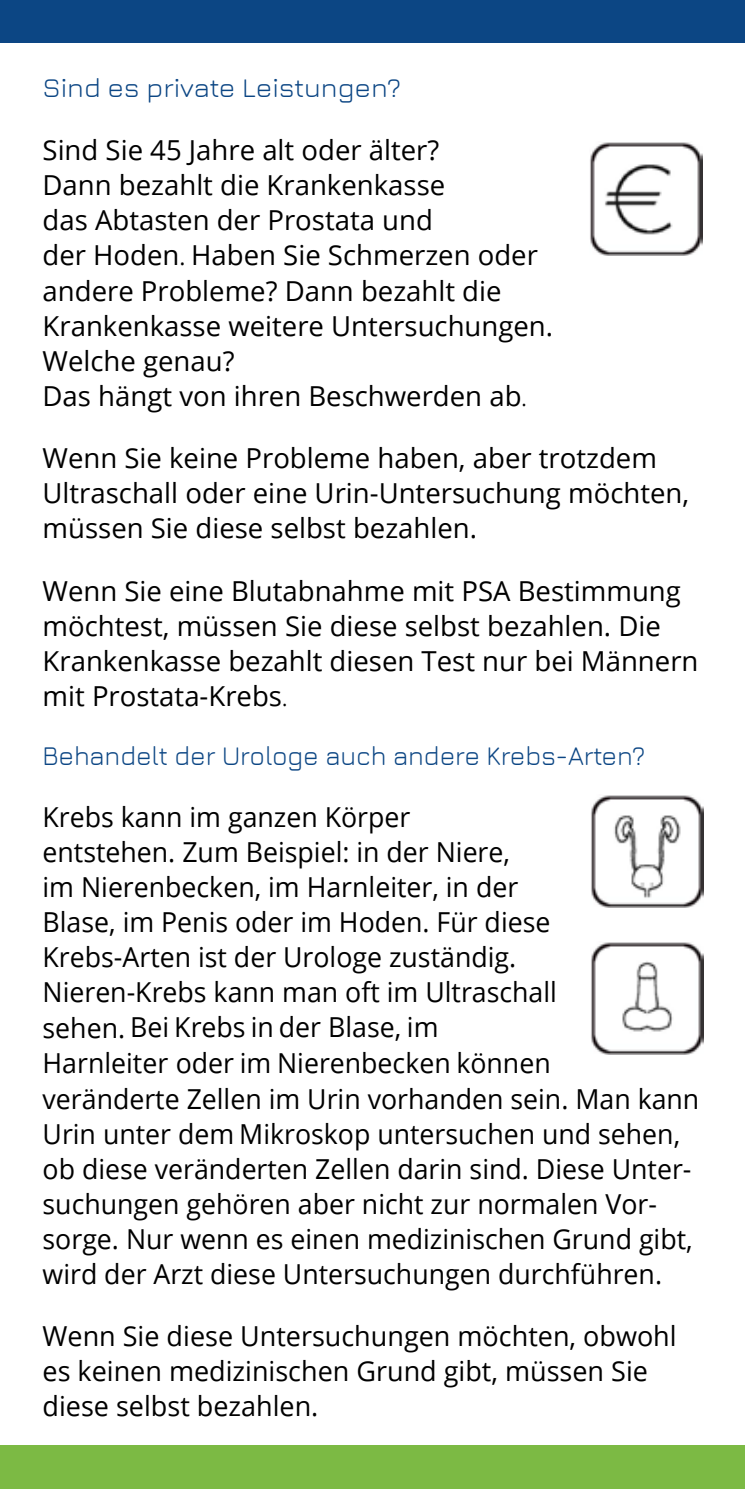
<style>
.page{position:relative;width:745px;height:1489px;background:#fff}
.page>*{position:absolute;margin:0;border:0;box-sizing:border-box;transform-origin:0 0}
.t1{font:27.5px/35px "Open Sans";color:#000}
.t2{font:27.5px "Jura";color:#0c4684;scale:.94 1}
.t3{font:27.5px "Jura";color:#0c4684}
.s1{font-size:22.5px}
.s2{font-size:20px}
</style>
<div class="page">
<div style="left:0;top:1444px;width:744px;height:44px;background:#7cba44"></div>
<div style="left:0;top:0;width:744px;height:43px;background:#0c4684"></div>
<img style="left:591px;top:795px;width:112px;height:112px">
<img style="left:591px;top:942px;width:112px;height:112px">
<img style="left:590px;top:142px;width:112px;height:113px">
<p class="t3" style="left:43px;top:68px;width:360px">Sind es private Leistungen?</p>
<p class="t1" style="left:43px;top:131px;width:512px">Sind Sie 45 Jahre alt oder älter?<br>Dann bezahlt die Krankenkasse<br>das Abtasten der Prostata und<br>der Hoden<span class="s1">.</span> Haben Sie Schmerzen oder andere Probleme? Dann bezahlt die<br>Krankenkasse weitere Untersuchungen.<br>Welche genau?<br>Das hängt von ihren Beschwerden ab<span class="s2">.</span></p>
<p class="t1" style="left:43px;top:440px;width:647px">Wenn Sie keine Probleme haben, aber trotzdem<br>Ultraschall oder eine Urin-Untersuchung möchten, müssen Sie diese selbst bezahlen.</p>
<p class="t1" style="left:43px;top:572px;width:657px">Wenn Sie eine Blutabnahme mit PSA Bestimmung möchtest, müssen Sie diese selbst bezahlen. Die Krankenkasse bezahlt diesen Test nur bei Männern mit Prostata-Krebs<span class="s2">.</span></p>
<p class="t2" style="left:43px;top:736px;width:642px">Behandelt der Urologe auch andere Krebs-Arten?</p>
<p class="t1" style="left:43px;top:799px;width:658px">Krebs kann im ganzen Körper<br>entstehen. Zum Beispiel: in der Niere,<br>im Nierenbecken, im Harnleiter, in der<br>Blase, im Penis oder im Hoden. Für diese Krebs-Arten ist der Urologe zuständig.<br>Nieren-Krebs kann man oft im Ultraschall<br>sehen. Bei Krebs in der Blase, im<br>Harnleiter oder im Nierenbecken können<br>veränderte Zellen im Urin vorhanden sein. Man kann Urin unter dem Mikroskop untersuchen und sehen, ob diese veränderten Zellen darin sind. Diese Unter&shy;suchungen gehören aber nicht zur normalen Vor&shy;sorge. Nur wenn es einen medizinischen Grund gibt, wird der Arzt diese Untersuchungen durchführen.</p>
<p class="t1" style="left:43px;top:1317px;width:635px">Wenn Sie diese Untersuchungen möchten, obwohl es keinen medizinischen Grund gibt, müssen Sie diese selbst bezahlen.</p>
</div>
